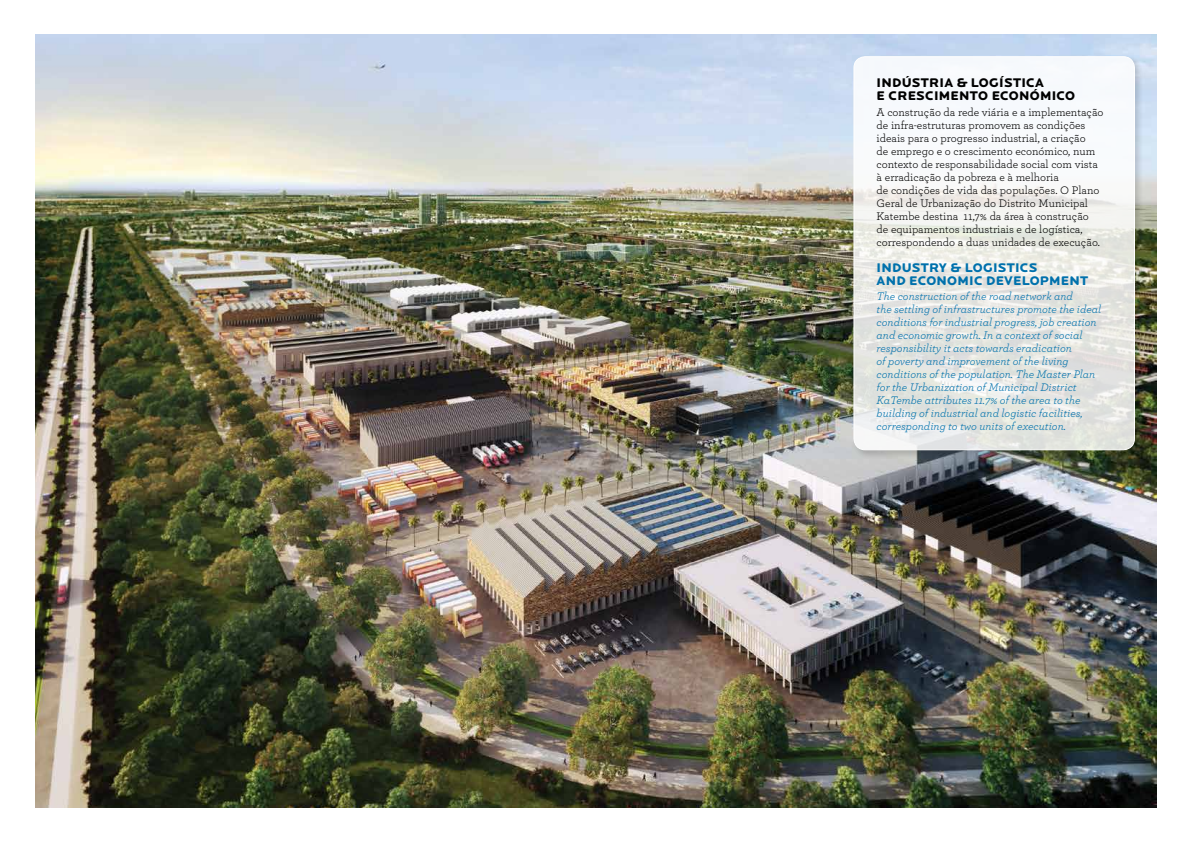
<style>
.page{position:relative;width:1191px;height:842px;background:#fff}
.page>*{position:absolute;margin:0;border:0;box-sizing:border-box;transform-origin:0 0}
.t1{font:900 13px/13px "Locator Display";letter-spacing:.02em;color:#000}
.t2{font:900 13px/13px "Locator Display";letter-spacing:.02em;color:#0071ac}
.t3{font:italic 11.5px/13px "Archer";color:#0071ac}
.t4{font:11.5px/13px "Archer";color:#000}
</style>
<div class="page">
<img style="left:35px;top:34px;width:1122px;height:774px">
<div style="left:852px;top:55px;width:292px;height:405px;background:#000;opacity:.2"></div>
<svg style="left:854px;top:57px;width:280px;height:393px"></svg>
<div style="left:853px;top:56px;width:282px;height:394px;border:1px solid #fff;border-radius:11px"></div>
<p class="t1" style="left:876px;top:76px;width:200px">IN DÚSTRIA &amp; LOGÍSTICA<br>E CRESCIMENTO ECONÓMICO</p>
<p class="t4" style="left:876px;top:105px;width:228px">A construção da rede viária e a implementação de infra-estruturas promovem as condições ideais para o progresso industrial, a criação<br>de emprego e o crescimento económico, num contexto de responsabilidade social com vista à erradicação da pobreza e à melhoria<br>de condições de vida das populações. O Plano Geral de Urbanização do Distrito Municipal Katembe destina 11,7% da área à construção de equipamentos industriais e de logística, correspondendo a duas unidades de execução.</p>
<p class="t2" style="left:876px;top:261px;width:203px">IN DUSTRY &amp; LOGISTICS<br>AN D ECONOMIC DEVELOPMENT</p>
<p class="t3" style="left:876px;top:289px;width:226px">The construction of the road network and<br>the settling of infrastructures promote the ideal conditions for industrial progress, job creation and economic growth. In a context of social responsibility it acts towards eradication<br>of poverty and improvement of the living conditions of the population. The Master Plan for the Urbanization of Municipal District KaTembe attributes 11.7% of the area to the building of industrial and logistic facilities, corresponding to two units of execution.</p>
</div>
